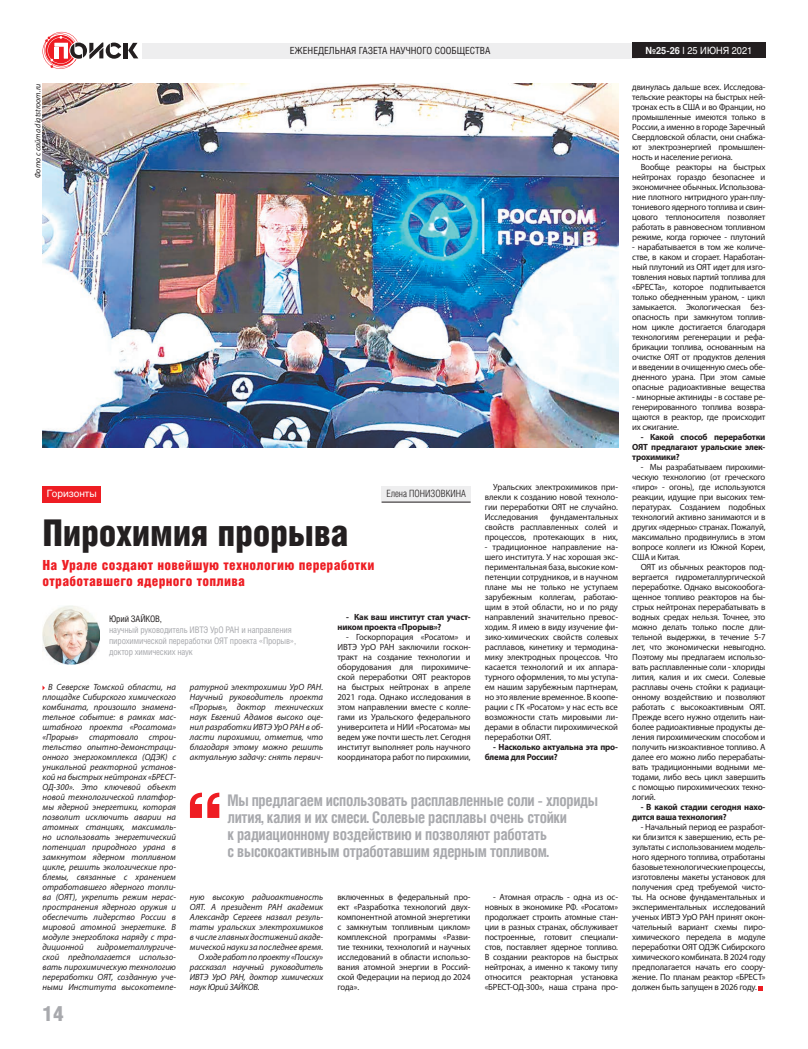
<style>
.page{position:relative;width:808px;height:1049px;background:#fff}
.page>*{position:absolute;margin:0;border:0;box-sizing:border-box;transform-origin:0 0}
.t1{font:37px "Helios Cond Black C";letter-spacing:-.01em;color:#231f20}
.t2{font:21.1px "Helios Cond Black C";color:#a8a9ad}
.t3{font:700 16px/17px "Helios Cond C";letter-spacing:-.02em;color:#a8a9ad;scale:.96 1}
.t4{font:14px/16px "Helios Cond Black C";letter-spacing:.02em;color:#ee1d23}
.t5{font:10px "Helios Cond Light C";color:#231f20}
.t6{font:10px "Helios C";color:#fff}
.t7{font:9.8px "Helios Cond C";color:#231f20}
.t8{font:9.8px "Helios C";color:#fff;scale:.93 1}
.t9{font:9px/10px "Myriad Pro";letter-spacing:-.02em;color:#231f20;text-align:justify}
.t10{font:italic 9px/10px "Myriad Pro";color:#231f20;text-align:justify}
.t11{font:700 9px/10px "Myriad Pro";letter-spacing:-.02em;color:#231f20}
.t12{font:9px/11px "Helios Cond C";letter-spacing:-.02em;color:#a8a9ad}
.t13{font:italic 9px "Myriad Pro";letter-spacing:-.02em;color:#231f20}
.t14{font:9px "Helios Cond C";letter-spacing:-.02em;color:#231f20}
.t15{font:italic 8px "Myriad Pro";color:#231f20}
.s1{font-weight:700}
.s2{font-weight:700;color:#f2f3f4}
</style>
<div class="page">
<hr style="left:124px;top:43px;width:4px;height:15px;background:#231f20">
<svg style="left:128px;top:43px;width:10px;height:15px"></svg>
<svg style="left:43px;top:32px;width:78px;height:37px"></svg>
<div style="left:142px;top:43px;width:496px;height:16px;background:#eeeeef"></div>
<div style="left:632px;top:43px;width:133px;height:15px;background:#231f20"></div>
<svg style="left:190px;top:793px;width:29px;height:25px"></svg>
<div style="left:43px;top:486px;width:58px;height:16px;background:#ee1d23"></div>
<div style="left:382px;top:486px;width:89px;height:16px;background:#eeeeef"></div>
<hr style="left:382px;top:502px;width:89px;height:1px;background:#231f20">
<svg style="left:758px;top:986px;width:5px;height:4px"></svg>
<img style="left:43px;top:84px;width:575px;height:364px">
<img style="left:43px;top:606px;width:57px;height:59px">
<p class="t7" style="left:290px;top:45px;width:202px">ЕЖЕНЕДЕЛЬНАЯ ГАЗЕТА НАУЧНОГО СООБЩЕСТВА</p>
<p class="t8" style="left:645px;top:44px;width:116px"><span class="s1">№</span><span class="s2">25-26</span> I 25 ИЮНЯ 2021</p>
<p class="t15" style="left:35px;top:178px;width:96px;rotate:-90deg">Фото с сайта digtstroom.ru</p>
<p class="t9" style="left:485px;top:482px;width:135px;text-indent:9px">Уральских электрохимиков при&shy;влекли к созданию новой техноло&shy;гии переработки ОЯТ не случайно.<br>Исследования</p>
<p class="t6" style="left:47px;top:487px;width:51px">Горизонты</p>
<p class="t5" style="left:386px;top:488px;width:81px">Елена ПОНИЗОВКИНА</p>
<h1 class="t1" style="left:43px;top:511px;width:308px">Пирохимия прорыва</h1>
<h3 class="t4" style="left:43px;top:557px;width:334px">На Урале создают новейшую технологию переработки отработавшего ядерного топлива</h3>
<p class="t9" style="left:485px;top:512px;width:135px;text-indent:65px">фундаментальных свойств расплавленных солей и процессов, протекающих в них,</p>
<p class="t9" style="left:485px;top:542px;width:135px">- традиционное направление на&shy;шего института. У нас хорошая экс&shy;периментальная база, высокие ком&shy;петенции сотрудников, и в научном плане мы не только не уступаем зарубежным коллегам, работаю&shy;щим в этой области, но и по ряду направлений значительно превос&shy;ходим. Я имею в виду изучение фи&shy;зико-химических свойств солевых расплавов, кинетику и термодина&shy;мику электродных процессов. Что касается технологий и их аппара&shy;турного оформления, то мы уступа&shy;ем нашим зарубежным партнерам, но это явление временное. В коопе&shy;рации с ГК «Росатом» у нас есть все возможности стать мировыми ли&shy;дерами в области пирохимической переработки ОЯТ.</p>
<p class="t11" style="left:485px;top:742px;width:135px;text-indent:9px">- Насколько актуальна эта про&shy;блема для России?</p>
<p class="t11" style="left:337px;top:612px;width:135px;text-indent:9px">- Как ваш институт стал участ&shy;ником проекта «Прорыв»?</p>
<p class="t9" style="left:337px;top:632px;width:135px;text-indent:9px">- Госкорпорация «Росатом» и ИВТЭ УрО РАН заключили госкон&shy;тракт на создание технологии и оборудования для пирохимиче&shy;ской переработки ОЯТ реакторов на быстрых нейтронах в апреле 2021 года. Однако исследования в этом направлении вместе с колле&shy;гами из Уральского федерального университета и НИИ «Росатома» мы ведем уже почти шесть лет. Сегодня институт выполняет роль научного координатора работ по пирохимии,</p>
<p class="t14" style="left:109px;top:614px;width:54px">Юрий ЗАЙКОВ,</p>
<p class="t12" style="left:109px;top:624px;width:189px">научный руководитель ИВТЭ УрО РАН и направления пирохимической переработки ОЯТ проекта «Прорыв», доктор химических наук</p>
<p class="t10" style="left:43px;top:683px;width:135px;text-indent:6px">В Северске Томской области, на площадке Сибирского химического комбината, произошло знамена&shy;тельное событие: в рамках мас&shy;штабного проекта «Росатома» «Прорыв» стартовало строи&shy;тельство опытно-демонстраци&shy;онного энергокомплекса (ОДЭК) с уникальной реакторной установ&shy;кой на быстрых нейтронах «БРЕСТ-ОД-300». Это ключевой объект новой технологической платфор&shy;мы ядерной энергетики, которая позволит исключить аварии на атомных станциях, максималь&shy;но использовать энергетический потенциал природного урана в замкнутом ядерном топливном цикле, решить экологические про&shy;блемы, связанные с хранением отработавшего ядерного топли&shy;ва (ОЯТ), укрепить режим нерас&shy;пространения ядерного оружия и обеспечить лидерство России в мировой атомной энергетике. В модуле энергоблока наряду с тра&shy;диционной</p>
<p class="t10" style="left:190px;top:683px;width:135px">ратурной электрохимии УрО РАН.<br>Научный руководитель проекта «Прорыв», доктор технических наук Евгений Адамов высоко оце&shy;нил разработки ИВТЭ УрО РАН в об&shy;ласти пирохимии, отметив, что благодаря этому можно решить актуальную задачу: снять первич-</p>
<h3 class="t3" style="left:227px;top:791px;width:388px">Мы предлагаем использовать расплавленные соли - хлориды лития, калия и их смеси. Солевые расплавы очень стойки<br>к радиационному воздействию и позволяют работать<br>с высокоактивным отработавшим ядерным топливом.</h3>
<p class="t10" style="left:190px;top:893px;width:135px">ную высокую радиоактивность</p>
<p class="t10" style="left:190px;top:903px;width:135px">ОЯТ. А президент РАН академик</p>
<p class="t10" style="left:190px;top:913px;width:135px">Александр Сергеев назвал резуль-</p>
<p class="t10" style="left:190px;top:923px;width:135px">таты уральских электрохимиков</p>
<p class="t10" style="left:190px;top:933px;width:135px">в числе главных достижений акаде-</p>
<p class="t10" style="left:190px;top:943px;width:135px">мической науки за последнее время.</p>
<p class="t13" style="left:198px;top:954px;width:126px">О ходе работ по проекту «Поиску»</p>
<p class="t13" style="left:190px;top:964px;width:135px">рассказал научный руководитель</p>
<p class="t13" style="left:190px;top:974px;width:135px">ИВТЭ УрО РАН, доктор химических</p>
<p class="t13" style="left:190px;top:984px;width:71px">наук Юрий ЗАЙКОВ.</p>
<p class="t9" style="left:337px;top:892px;width:135px">включенных в федеральный про&shy;ект «Разработка технологий двух&shy;компонентной атомной энергетики с замкнутым топливным циклом» комплексной программы «Разви&shy;тие техники, технологий и научных исследований в области использо&shy;вания атомной энергии в Россий&shy;ской Федерации на период до 2024 года».</p>
<p class="t9" style="left:485px;top:892px;width:135px;text-indent:9px">- Атомная отрасль - одна из ос&shy;новных в экономике РФ. «Росатом» продолжает строить атомные стан&shy;ции в разных странах, обслуживает построенные, готовит специали&shy;стов, поставляет ядерное топливо.<br>В создании реакторов на быстрых нейтронах, а именно к такому типу относится реакторная установка «БРЕСТ-ОД-300», наша страна про-</p>
<p class="t10" style="left:43px;top:943px;width:135px;text-indent:55px">гидрометаллургиче&shy;ской предполагается использо&shy;вать пирохимическую технологию переработки ОЯТ, созданную уче&shy;ными Института высокотемпе-</p>
<h2 class="t2" style="left:43px;top:1001px;width:23px">14</h2>
<p class="t9" style="left:632px;top:82px;width:135px">двинулась дальше всех. Исследова&shy;тельские реакторы на быстрых ней&shy;тронах есть в США и во Франции, но промышленные имеются только в России, а именно в городе Заречный Свердловской области, они снабжа&shy;ют электроэнергией промышлен&shy;ность и население региона.</p>
<p class="t9" style="left:632px;top:162px;width:135px;text-indent:9px">Вообще реакторы на быстрых нейтронах гораздо безопаснее и экономичнее обычных. Использова&shy;ние плотного нитридного уран-плу&shy;тониевого ядерного топлива и свин&shy;цового теплоносителя позволяет работать в равновесном топливном режиме, когда горючее - плутоний</p>
<p class="t9" style="left:632px;top:242px;width:135px">- нарабатывается в том же количе&shy;стве, в каком и сгорает. Наработан&shy;ный плутоний из ОЯТ идет для изго&shy;товления новых партий топлива для «БРЕСТа», которое подпитывается только обедненным ураном, - цикл замыкается. Экологическая без&shy;опасность при замкнутом топлив&shy;ном цикле достигается благодаря технологиям регенерации и рефа&shy;брикации топлива, основанным на очистке ОЯТ от продуктов деления и введении в очищенную смесь обе&shy;дненного урана. При этом самые опасные радиоактивные вещества</p>
<p class="t9" style="left:632px;top:392px;width:135px">- минорные актиниды - в составе ре&shy;генерированного топлива возвра&shy;щаются в реактор, где происходит их сжигание.</p>
<p class="t11" style="left:632px;top:432px;width:135px;text-align:justify;text-indent:9px">- Какой способ переработки ОЯТ предлагают уральские элек&shy;трохимики?</p>
<p class="t9" style="left:632px;top:462px;width:135px;text-indent:9px">- Мы разрабатываем пирохими&shy;ческую технологию (от греческого «пиро» - огонь), где используются реакции, идущие при высоких тем&shy;пературах. Созданием подобных технологий активно занимаются и в других «ядерных» странах. Пожалуй, максимально продвинулись в этом вопросе коллеги из Южной Кореи, США и Китая.</p>
<p class="t9" style="left:632px;top:562px;width:135px;text-indent:9px">ОЯТ из обычных реакторов под&shy;вергается гидрометаллургической переработке. Однако высокообога&shy;щенное топливо реакторов на бы&shy;стрых нейтронах перерабатывать в водных средах нельзя. Точнее, это можно делать только после дли&shy;тельной выдержки, в течение 5-7 лет, что экономически невыгодно.<br>Поэтому мы предлагаем использо&shy;вать расплавленные соли - хлориды лития, калия и их смеси. Солевые расплавы очень стойки к радиаци&shy;онному воздействию и позволяют работать с высокоактивным ОЯТ.<br>Прежде всего нужно отделить наи&shy;более радиоактивные продукты де&shy;ления пирохимическим способом и получить низкоактивное топливо. А далее его можно либо перерабаты&shy;вать традиционными водными ме&shy;тодами, либо весь цикл завершить с помощью пирохимических техно&shy;логий.</p>
<p class="t11" style="left:632px;top:802px;width:135px;text-indent:9px">- В какой стадии сегодня нахо&shy;дится ваша технология?</p>
<p class="t9" style="left:632px;top:822px;width:135px;text-indent:9px">- Начальный период ее разработ&shy;ки близится к завершению, есть ре&shy;зультаты с использованием модель&shy;ного ядерного топлива, отработаны базовые технологические процессы, изготовлены макеты установок для получения сред требуемой чисто&shy;ты. На основе фундаментальных и экспериментальных исследований ученых ИВТЭ УрО РАН принят окон&shy;чательный вариант схемы пиро&shy;химического передела в модуле переработки ОЯТ ОДЭК Сибирского химического комбината. В 2024 году предполагается начать его соору&shy;жение. По планам реактор «БРЕСТ» должен быть запущен в 2026 году.</p>
</div>
